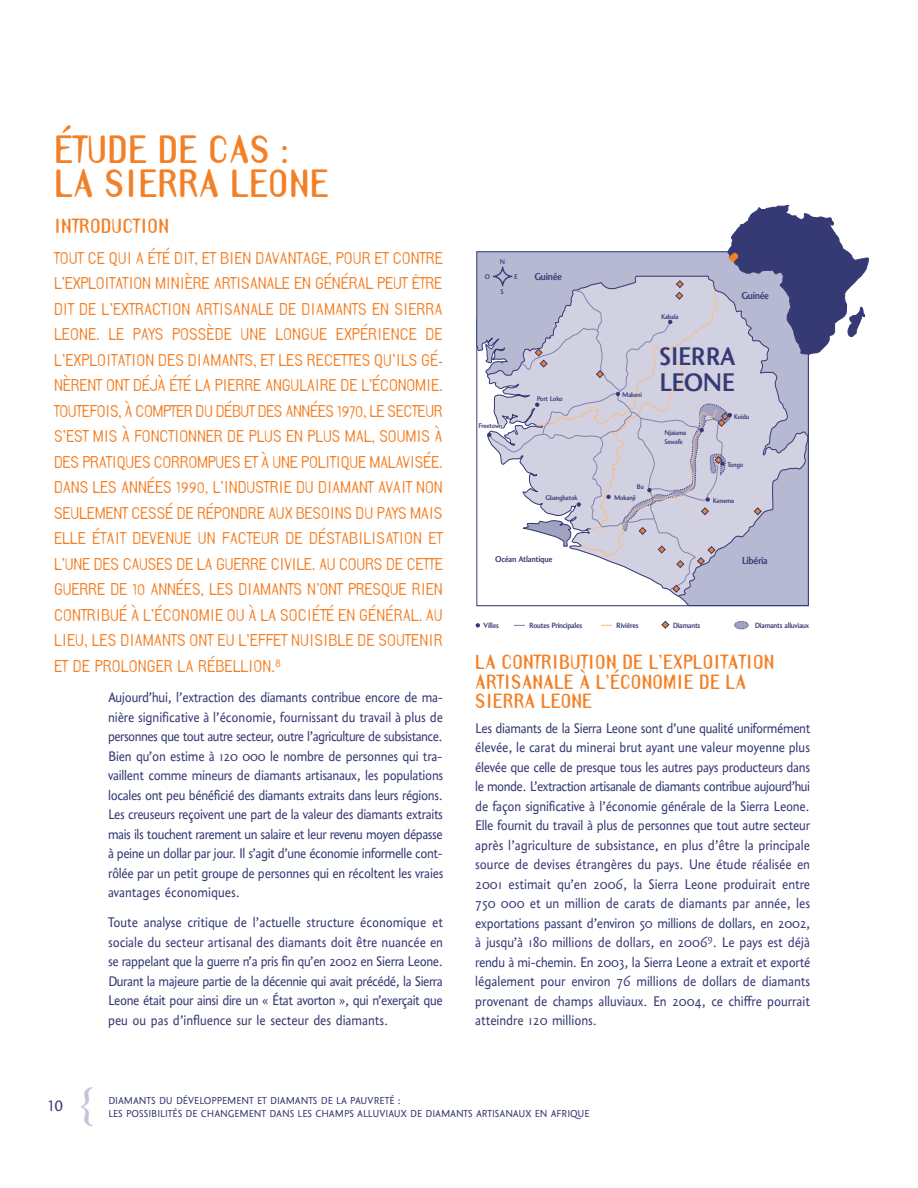
<style>
.page{position:relative;width:918px;height:1188px;background:#fff}
.page>*{position:absolute;margin:0;border:0;box-sizing:border-box;transform-origin:0 0}
.t1{font:700 34.5px/34.5px "Template Gothic";color:#f48026}
.t2{font:500 30.15px/25px "Coeval";letter-spacing:-.025em;color:#363a74}
.t3{font:700 18px/19.5px "Template Gothic";color:#f48026}
.t4{font:18px "Coeval Expert";color:#363a74}
.t5{font:16.5px/19.5px "Coeval";color:#363a74;text-align:justify}
.t6{font:15px/25.5px "Template Gothic";color:#f48026;text-align:justify}
.t7{font:12px/13.5px "Coeval Expert";color:#363a74}
.t8{font:500 12px "Coeval";letter-spacing:-.025em;color:#363a74}
.t9{font:500 10.05px "Coeval";letter-spacing:-.025em;color:#363a74}
.t10{font:500 9px "Coeval";letter-spacing:-.025em;color:#363a74}
.t11{font:500 8.1px/9px "Coeval";letter-spacing:-.025em;color:#363a74}
.s1{font-family:"Rotis Sans Serif";font-weight:300;font-size:39.45px;color:#c4c4da}
</style>
<div class="page">
<svg style="left:476px;top:251px;width:333px;height:356px"></svg>
<div style="left:735px;top:621px;width:13px;height:8px;background:#a0a2c2;border-radius:50%"></div>
<div style="left:734px;top:621px;width:15px;height:8px;border:1px dashed #363a74;border-radius:50%"></div>
<svg style="left:662px;top:621px;width:7px;height:8px"></svg>
<svg style="left:476px;top:623px;width:4px;height:5px"></svg>
<svg style="left:478px;top:205px;width:391px;height:388px"></svg>
<h1 class="t1" style="left:54px;top:133px;width:276px">ÉTUDE DE CAS :<br>LA SIERRA LEONE</h1>
<p class="t3" style="left:54px;top:217px;width:117px">INTRODUCTION</p>
<p class="t6" style="left:54px;top:246px;width:390px">TOUT CE QUI A ÉTÉ DIT, ET BIEN DAVANTAGE, POUR ET CONTRE L’EXPLOITATION MINIÈRE ARTISANALE EN GÉNÉRAL PEUT ÊTRE DIT DE L’EXTRACTION ARTISANALE DE DIAMANTS EN SIERRA LEONE. LE PAYS POSSÈDE UNE LONGUE EXPÉRIENCE DE L’EXPLOITATION DES DIAMANTS, ET LES RECETTES QU’ILS GÉ-NÈRENT ONT DÉJÀ ÉTÉ LA PIERRE ANGULAIRE DE L’ÉCONOMIE.<br>TOUTEFOIS, À COMPTER DU DÉBUT DES ANNÉES 1970, LE SECTEUR S’EST MIS À FONCTIONNER DE PLUS EN PLUS MAL, SOUMIS À DES PRATIQUES CORROMPUES ET À UNE POLITIQUE MALAVISÉE.<br>DANS LES ANNÉES 1990, L’INDUSTRIE DU DIAMANT AVAIT NON SEULEMENT CESSÉ DE RÉPONDRE AUX BESOINS DU PAYS MAIS ELLE ÉTAIT DEVENUE UN FACTEUR DE DÉSTABILISATION ET L’UNE DES CAUSES DE LA GUERRE CIVILE. AU COURS DE CETTE GUERRE DE 10 ANNÉES, LES DIAMANTS N’ONT PRESQUE RIEN CONTRIBUÉ À L’ÉCONOMIE OU À LA SOCIÉTÉ EN GÉNÉRAL. AU LIEU, LES DIAMANTS ONT EU L’EFFET NUISIBLE DE SOUTENIR ET DE PROLONGER LA RÉBELLION.<sup>8</sup></p>
<p class="t5" style="left:108px;top:687px;width:337px">Aujourd’hui, l’extraction des diamants contribue encore de ma&shy;nière significative à l’économie, fournissant du travail à plus de personnes que tout autre secteur, outre l’agriculture de subsistance.<br>Bien qu’on estime à 120 000 le nombre de personnes qui tra&shy;vaillent comme mineurs de diamants artisanaux, les populations locales ont peu bénéficié des diamants extraits dans leurs régions.<br>Les creuseurs reçoivent une part de la valeur des diamants extraits mais ils touchent rarement un salaire et leur revenu moyen dépasse à peine un dollar par jour. Il s’agit d’une économie informelle cont&shy;rôlée par un petit groupe de personnes qui en récoltent les vraies avantages économiques.</p>
<p class="t5" style="left:108px;top:912px;width:336px">Toute analyse critique de l’actuelle structure économique et sociale du secteur artisanal des diamants doit être nuancée en se rappelant que la guerre n’a pris fin qu’en 2002 en Sierra Leone.<br>Durant la majeure partie de la décennie qui avait précédé, la Sierra Leone était pour ainsi dire un « État avorton », qui n’exerçait que peu ou pas d’influence sur le secteur des diamants.</p>
<p class="t11" style="left:485px;top:272px;width:7px">O</p>
<p class="t11" style="left:500px;top:257px;width:7px">N</p>
<p class="t11" style="left:478px;top:421px;width:26px">Freetown</p>
<p class="t8" style="left:534px;top:269px;width:29px">Guinée</p>
<p class="t11" style="left:537px;top:394px;width:28px">Port Loko</p>
<p class="t11" style="left:622px;top:390px;width:21px">Makeni</p>
<p class="t11" style="left:636px;top:482px;width:9px">Bo</p>
<p class="t11" style="left:545px;top:493px;width:34px">Gbangbatok</p>
<p class="t11" style="left:614px;top:493px;width:23px">Mokanji</p>
<p class="t11" style="left:661px;top:311px;width:19px">Kabala</p>
<p class="t8" style="left:741px;top:288px;width:29px">Guinée</p>
<h2 class="t2" style="left:659px;top:342px;width:77px">SIERRA<br>LEONE</h2>
<p class="t11" style="left:665px;top:427px;width:23px">Njaiama<br>Sewafe</p>
<p class="t11" style="left:734px;top:411px;width:17px">Koidu</p>
<p class="t11" style="left:727px;top:460px;width:18px">Tongo</p>
<p class="t11" style="left:713px;top:495px;width:23px">Kenema</p>
<p class="t9" style="left:495px;top:553px;width:59px">Océan Atlantique</p>
<p class="t8" style="left:742px;top:553px;width:28px">Libéria</p>
<p class="t10" style="left:484px;top:620px;width:17px">Villes</p>
<p class="t10" style="left:529px;top:620px;width:55px">Routes Principales</p>
<p class="t10" style="left:616px;top:620px;width:24px">Rivières</p>
<p class="t10" style="left:673px;top:620px;width:29px">Diamants</p>
<p class="t10" style="left:755px;top:620px;width:56px">Diamants alluviaux</p>
<p class="t3" style="left:475px;top:653px;width:301px">LA CONTRIBUTION DE L’EXPLOITATION<br>ARTISANALE À L’ÉCONOMIE DE LA<br>SIERRA LEONE</p>
<p class="t5" style="left:475px;top:718px;width:337px">Les diamants de la Sierra Leone sont d’une qualité uniformément élevée, le carat du minerai brut ayant une valeur moyenne plus élevée que celle de presque tous les autres pays producteurs dans le monde. L’extraction artisanale de diamants contribue aujourd’hui de façon significative à l’économie générale de la Sierra Leone.<br>Elle fournit du travail à plus de personnes que tout autre secteur après l’agriculture de subsistance, en plus d’être la principale source de devises étrangères du pays. Une étude réalisée en 2001 estimait qu’en 2006, la Sierra Leone produirait entre 750 000 et un million de carats de diamants par année, les exportations passant d’environ 50 millions de dollars, en 2002, à jusqu’à 180 millions de dollars, en 2006<sup>9</sup>. Le pays est déjà rendu à mi-chemin. En 2003, la Sierra Leone a extrait et exporté légalement pour environ 76 millions de dollars de diamants provenant de champs alluviaux. En 2004, ce chiffre pourrait atteindre 120 millions.</p>
<p class="t4" style="left:47px;top:1094px;width:51px">10 <span class="s1">{</span></p>
<p class="t7" style="left:108px;top:1093px;width:483px">DIAMANTS DU DÉVELOPPEMENT ET DIAMANTS DE LA PAUVRETÉ :<br>LES POSSIBILITÉS DE CHANGEMENT DANS LES CHAMPS ALLUVIAUX DE DIAMANTS ARTISANAUX EN AFRIQUE</p>
</div>
